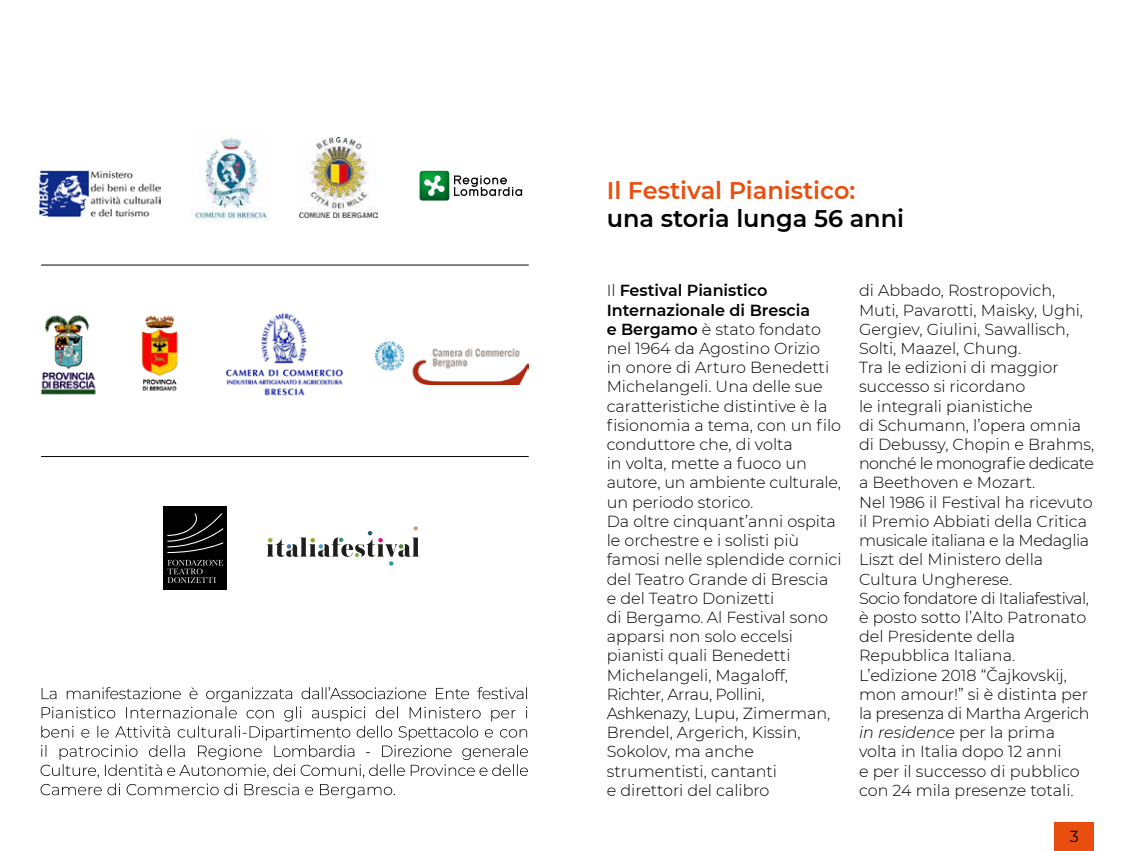
<style>
.page{position:relative;width:1134px;height:851px;background:#fff}
.page>*{position:absolute;margin:0;border:0;box-sizing:border-box;transform-origin:0 0}
.t1{font:600 24px "Montserrat";color:#e94e0f}
.t2{font:600 24px "Montserrat";color:#000}
.t3{font:300 16px/19.2px "Montserrat";color:#000}
.t4{font:16px "Montserrat";color:#000}
.s1{font-weight:600}
.s2{font-style:italic}
</style>
<div class="page">
<img style="left:375px;top:341px;width:154px;height:43px">
<img style="left:225px;top:313px;width:119px;height:83px">
<img style="left:191px;top:137px;width:77px;height:84px">
<img style="left:300px;top:137px;width:77px;height:80px">
<div style="left:163px;top:506px;width:64px;height:84px;background:#000"></div>
<svg style="left:167px;top:513px;width:56px;height:40px"></svg>
<svg style="left:167px;top:559px;width:56px;height:24px"></svg>
<svg style="left:266px;top:526px;width:154px;height:39px"></svg>
<img style="left:39px;top:170px;width:121px;height:47px">
<img style="left:141px;top:315px;width:37px;height:76px">
<img style="left:40px;top:315px;width:56px;height:80px">
<hr style="left:41px;top:456px;width:488px;height:1px;background:#000">
<hr style="left:41px;top:265px;width:488px;height:1px;background:#000">
<img style="left:420px;top:171px;width:29px;height:29px">
<svg style="left:424px;top:175px;width:21px;height:21px"></svg>
<svg style="left:454px;top:175px;width:68px;height:21px"></svg>
<svg style="left:41px;top:687px;width:487px;height:111px"></svg>
<div style="left:1054px;top:822px;width:40px;height:28px;background:#e94e0f"></div>
<h1 class="t1" style="left:607px;top:173px;width:250px">Il Festival Pianistico:</h1>
<h1 class="t2" style="left:607px;top:202px;width:299px">una storia lunga 56 anni</h1>
<p class="t3" style="left:607px;top:280px;width:236px">Il <span class="s1">Festival Pianistico<br>Internazionale di Brescia<br>e Bergamo</span> è stato fondato nel 1964 da Agostino Orizio<br>in onore di Arturo Benedetti<br>Michelangeli. Una delle sue caratteristiche distintive è la fisionomia a tema, con un filo conduttore che, di volta<br>in volta, mette a fuoco un autore, un ambiente culturale, un periodo storico.<br>Da oltre cinquant’anni ospita le orchestre e i solisti più famosi nelle splendide cornici del Teatro Grande di Brescia e del Teatro Donizetti<br>di Bergamo. Al Festival sono apparsi non solo eccelsi pianisti quali Benedetti<br>Michelangeli, Magaloff,<br>Richter, Arrau, Pollini,<br>Ashkenazy, Lupu, Zimerman,<br>Brendel, Argerich, Kissin,<br>Sokolov, ma anche strumentisti, cantanti<br>e direttori del calibro</p>
<p class="t3" style="left:859px;top:280px;width:237px">di Abbado, Rostropovich,<br>Muti, Pavarotti, Maisky, Ughi,<br>Gergiev, Giulini, Sawallisch,<br>Solti, Maazel, Chung.<br>Tra le edizioni di maggior successo si ricordano<br>le integrali pianistiche<br>di Schumann, l’opera omnia di Debussy, Chopin e Brahms, nonché le monografie dedicate a Beethoven e Mozart.<br>Nel 1986 il Festival ha ricevuto il Premio Abbiati della Critica musicale italiana e la Medaglia<br>Liszt del Ministero della<br>Cultura Ungherese.<br>Socio fondatore di Italiafestival, è posto sotto l’Alto Patronato del Presidente della<br>Repubblica Italiana.<br>L’edizione 2018 “Čajkovskij, mon amour!” si è distinta per la presenza di Martha Argerich <span class="s2">in residence</span> per la prima volta in Italia dopo 12 anni<br>e per il successo di pubblico con 24 mila presenze totali.</p>
<p class="t4" style="left:1070px;top:825px;width:11px">3</p>
</div>
